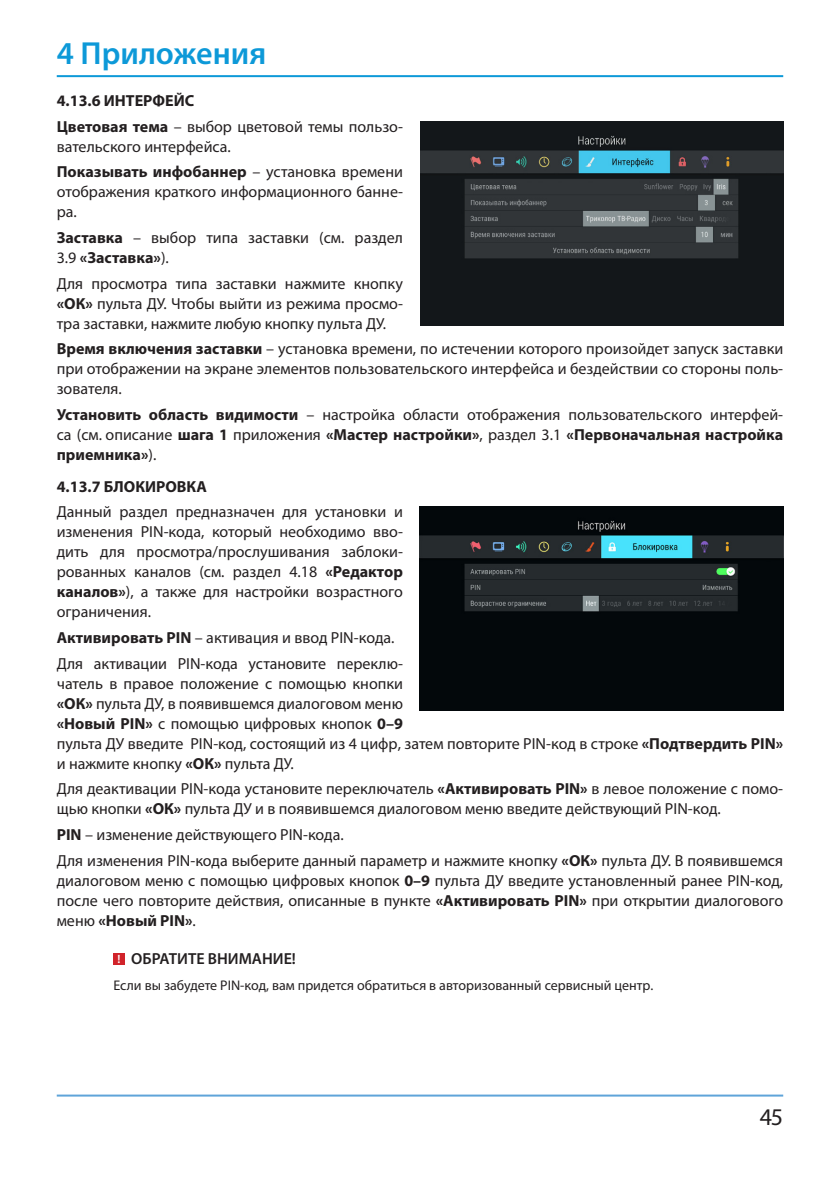
<style>
.page{position:relative;width:840px;height:1191px;background:#fff}
.page>*{position:absolute;margin:0;border:0;box-sizing:border-box;transform-origin:0 0}
.Заголовок{font:600 32px "Myriad Pro";color:#0d99d8}
.t1{font:24px "Myriad Pro";color:#231f20}
.Основной_текст{font:16px/20px "Myriad Pro";color:#231f20;text-align:justify}
.Стиль_абзаца_13{font:16px/20px "Myriad Pro";color:#231f20;text-align:justify}
.Основной_текст-2{font:700 16px "Myriad Pro";color:#231f20}
.Внимание_-_Заголовок{font:600 16px "Myriad Pro";color:#231f20}
.Внимание_текст_основ{font:14px "Myriad Pro";color:#231f20}
.t2{font:600 12px "Myriad Pro";color:#fff}
.s1{font-weight:700}
</style>
<div class="page">
<hr style="left:57px;top:1094px;width:725px;height:2px;background:#5fa4d9">
<hr style="left:57px;top:75px;width:725px;height:2px;background:#0d99d8">
<div style="left:113px;top:953px;width:11px;height:11px;background:#d1232a"></div>
<img style="left:420px;top:506px;width:362px;height:204px">
<img style="left:420px;top:121px;width:362px;height:204px">
<p class="Заголовок" style="left:57px;top:33px;width:211px">4 Приложения</p>
<p class="Основной_текст-2" style="left:57px;top:90px;width:139px">4.13.6 ИНТЕРФЕЙС</p>
<p class="Основной_текст" style="left:57px;top:116px;width:347px"><span class="s1">Цветовая тема</span> – выбор цветовой темы пользо&shy;вательского интерфейса.</p>
<p class="Основной_текст" style="left:57px;top:162px;width:347px"><span class="s1">Показывать инфобаннер</span> – установка времени отображения краткого информационного банне&shy;ра.</p>
<p class="Основной_текст" style="left:57px;top:227px;width:347px"><span class="s1">Заставка</span> – выбор типа заставки (см. раздел<br>3.9 <span class="s1">«Заставка»</span>).</p>
<p class="Стиль_абзаца_13" style="left:57px;top:273px;width:347px">Для просмотра типа заставки нажмите кнопку <span class="s1">«ОК»</span> пульта ДУ. Чтобы выйти из режима просмо&shy;тра заставки, нажмите любую кнопку пульта ДУ.</p>
<p class="Основной_текст" style="left:57px;top:339px;width:727px"><span class="s1">Время включения заставки</span> – установка времени, по истечении которого произойдет запуск заставки при отображении на экране элементов пользовательского интерфейса и бездействии со стороны поль&shy;зователя.</p>
<p class="Основной_текст" style="left:57px;top:404px;width:727px"><span class="s1">Установить область видимости</span> – настройка области отображения пользовательского интерфей&shy;са (см. описание <span class="s1">шага 1</span> приложения <span class="s1">«Мастер настройки»</span>, раздел 3.1 <span class="s1">«Первоначальная настройка приемника»</span>).</p>
<p class="Основной_текст-2" style="left:57px;top:475px;width:151px">4.13.7 БЛОКИРОВКА</p>
<p class="Основной_текст" style="left:57px;top:501px;width:347px">Данный раздел предназначен для установки и изменения PIN-кода, который необходимо вво&shy;дить для просмотра/прослушивания заблоки&shy;рованных каналов (см. раздел 4.18 <span class="s1">«Редактор каналов»</span>), а также для настройки возрастного ограничения.</p>
<p class="Основной_текст" style="left:57px;top:627px;width:339px"><span class="s1">Активировать PIN</span> – активация и ввод PIN-кода.</p>
<p class="Основной_текст" style="left:57px;top:653px;width:727px;text-align:left">Для активации PIN-кода установите переклю-<br>чатель в правое положение с помощью кнопки<br><span class="s1">«ОК»</span> пульта ДУ, в появившемся диалоговом меню<br><span class="s1">«Новый PIN»</span> с помощью цифровых кнопок <span class="s1">0–9<br></span>пульта ДУ введите PIN-код, состоящий из 4 цифр, затем повторите PIN-код в строке <span class="s1">«Подтвердить PIN» </span>и нажмите кнопку <span class="s1">«ОК»</span> пульта ДУ.</p>
<p class="Основной_текст" style="left:57px;top:778px;width:727px">Для деактивации PIN-кода установите переключатель <span class="s1">«Активировать PIN»</span> в левое положение с помо&shy;щью кнопки <span class="s1">«ОК»</span> пульта ДУ и в появившемся диалоговом меню введите действующий PIN-код.</p>
<p class="Основной_текст" style="left:57px;top:824px;width:288px"><span class="s1">PIN</span> – изменение действующего PIN-кода.</p>
<p class="Основной_текст" style="left:57px;top:850px;width:727px">Для изменения PIN-кода выберите данный параметр и нажмите кнопку <span class="s1">«ОК»</span> пульта ДУ. В появившемся диалоговом меню с помощью цифровых кнопок <span class="s1">0–9</span> пульта ДУ введите установленный ранее PIN-код, после чего повторите действия, описанные в пункте <span class="s1">«Активировать PIN»</span> при открытии диалогового меню <span class="s1">«Новый PIN»</span>.</p>
<p class="t2" style="left:117px;top:951px;width:5px">!</p>
<p class="Внимание_-_Заголовок" style="left:131px;top:948px;width:166px">ОБРАТИТЕ ВНИМАНИЕ!</p>
<p class="Внимание_текст_основ" style="left:113px;top:976px;width:541px">Если вы забудете PIN-код, вам придется обратиться в авторизованный сервисный центр.</p>
<h2 class="t1" style="left:759px;top:1102px;width:25px">45</h2>
</div>
